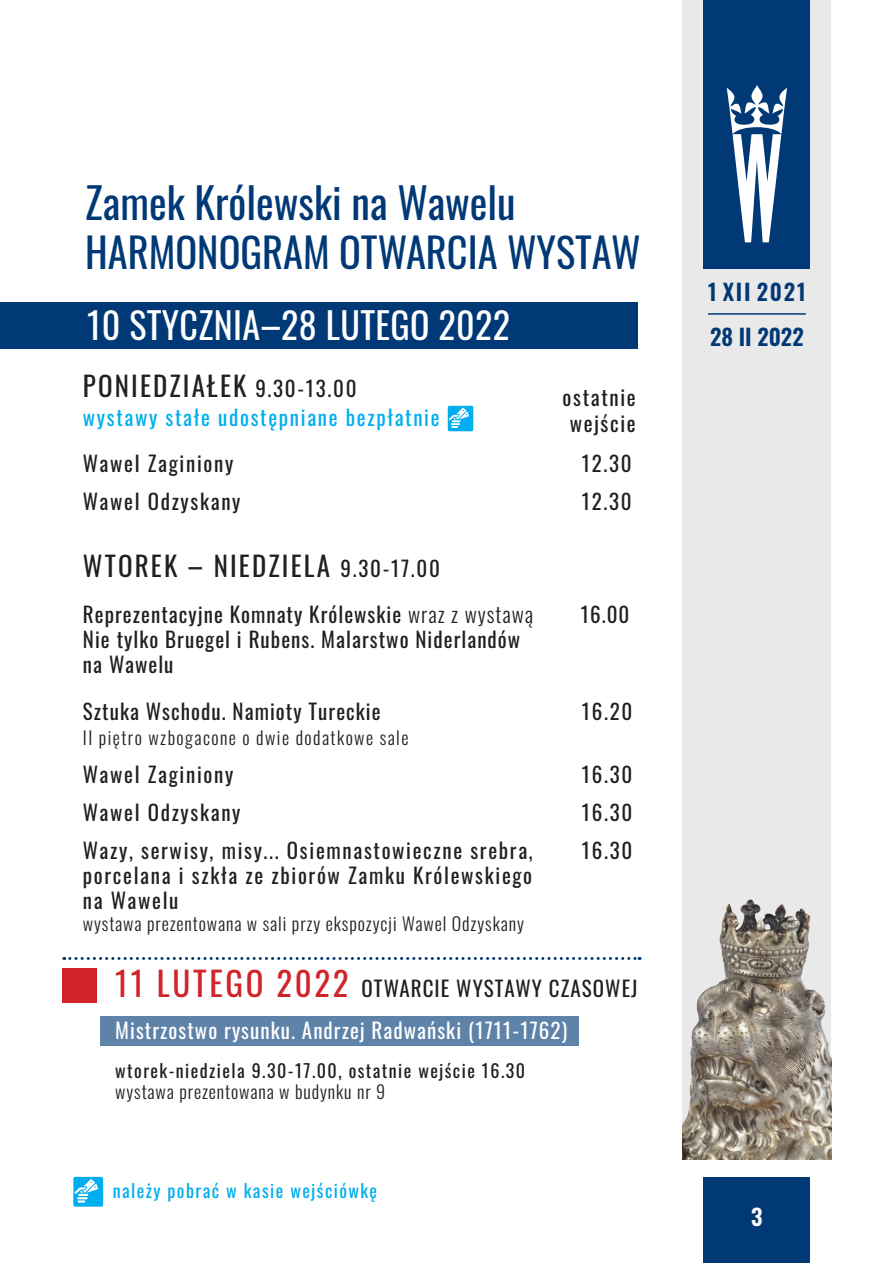
<style>
.page{position:relative;width:893px;height:1263px;background:#fff}
.page>*{position:absolute;margin:0;border:0;box-sizing:border-box;transform-origin:0 0}
.t1{font:42px "Oswald";color:#013976}
.t2{font:40.5px "Oswald";color:#013976}
.t3{font:36px "Oswald";letter-spacing:.01em;color:#fff}
.t4{font:33px "Oswald";letter-spacing:.08em;color:#d1232a}
.t5{font:27px "Oswald";letter-spacing:.08em;color:#231f20}
.t6{font:600 22.5px/45px "Oswald";letter-spacing:.04em;color:#013976}
.t7{font:600 22.5px "Oswald";color:#fff}
.t8{font:21px/25.2px "Oswald";letter-spacing:.08em;color:#231f20}
.t9{font:21px/25.2px "Oswald";letter-spacing:.05em;color:#231f20}
.t10{font:21px "Oswald";letter-spacing:.05em;color:#fff}
.t11{font:21px "Oswald";letter-spacing:.08em;color:#00aeef}
.t12{font:300 18px "Oswald";letter-spacing:.05em;color:#231f20}
.t13{font:18px "Oswald";letter-spacing:.08em;color:#231f20}
.t14{font:300 18px "Oswald";letter-spacing:.08em;color:#231f20}
.t15{font:18px "Oswald";letter-spacing:.08em;color:#00aeef}
.s1{font-family:"Antonio"}
.s2{font-size:21px}
.s3{font-weight:300}
.s4{font-size:21px;color:#231f20}
</style>
<div class="page">
<div style="left:682px;top:0;width:149px;height:1160px;background:#e9e9e9"></div>
<div style="left:704px;top:1178px;width:106px;height:85px;background:#013976"></div>
<div style="left:73px;top:1177px;width:30px;height:29px;background:#00aeef;border-radius:2px"></div>
<svg style="left:75px;top:1179px;width:23px;height:24px"></svg>
<div style="left:704px;top:0;width:106px;height:269px;background:#013976"></div>
<svg style="left:727px;top:85px;width:60px;height:157px"></svg>
<hr style="left:708px;top:313px;width:98px;height:2px;background:#013976">
<div style="left:0;top:302px;width:638px;height:47px;background:#013976"></div>
<div style="left:448px;top:406px;width:25px;height:25px;background:#00aeef;border-radius:2px"></div>
<svg style="left:449px;top:407px;width:20px;height:21px"></svg>
<img style="left:682px;top:899px;width:149px;height:261px">
<div style="left:100px;top:1016px;width:478px;height:30px;background:#5f82a9"></div>
<div style="left:62px;top:969px;width:34px;height:34px;background:#d1232a"></div>
<svg style="left:64px;top:957px;width:576px;height:3px"></svg>
<h1 class="t1" style="left:85px;top:166px;width:432px">Zamek Królewski na Wawelu</h1>
<h2 class="t2" style="left:85px;top:216px;width:551px">Harmonogram otwarcia wystaw</h2>
<h3 class="t3" style="left:87px;top:294px;width:424px">10 stycznia<span class="s1">—</span>28 lutego 2022</h3>
<p class="t5" style="left:83px;top:361px;width:275px">poniedziałek <span class="s2">9.30-13.00</span></p>
<p class="t11" style="left:83px;top:399px;width:358px">wystawy stałe udostępniane bezpłatnie</p>
<p class="t8" style="left:83px;top:449px;width:152px">Wawel Zaginiony</p>
<p class="t8" style="left:582px;top:449px;width:51px">12.30</p>
<p class="t8" style="left:83px;top:487px;width:159px">Wawel Odzyskany</p>
<p class="t8" style="left:582px;top:487px;width:51px">12.30</p>
<p class="t8" style="left:563px;top:383px;width:75px;text-align:center">ostatnie wejście</p>
<p class="t5" style="left:83px;top:541px;width:358px">wtorek <span class="s1">—</span> niedziela <span class="s2">9.30-17.00</span></p>
<p class="t9" style="left:83px;top:600px;width:452px">Reprezentacyjne Komnaty Królewskie <span class="s3">wraz z wystawą</span></p>
<p class="t8" style="left:581px;top:600px;width:50px">16.00</p>
<p class="t9" style="left:83px;top:625px;width:439px">Nie tylko Bruegel i Rubens. Malarstwo Niderlandów na Wawelu</p>
<p class="t9" style="left:83px;top:697px;width:299px">Sztuka Wschodu. Namioty Tureckie</p>
<p class="t8" style="left:582px;top:697px;width:52px">16.20</p>
<p class="t14" style="left:83px;top:722px;width:327px">II piętro wzbogacone o dwie dodatkowe sale</p>
<p class="t8" style="left:83px;top:760px;width:152px">Wawel Zaginiony</p>
<p class="t8" style="left:582px;top:760px;width:52px">16.30</p>
<p class="t8" style="left:83px;top:798px;width:159px">Wawel Odzyskany</p>
<p class="t8" style="left:582px;top:798px;width:52px">16.30</p>
<p class="t8" style="left:83px;top:836px;width:451px">Wazy, serwisy, misy... Osiemnastowieczne srebra,</p>
<p class="t8" style="left:582px;top:836px;width:52px">16.30</p>
<p class="t8" style="left:83px;top:861px;width:451px">porcelana i szkła ze zbiorów Zamku Królewskiego na Wawelu</p>
<p class="t12" style="left:83px;top:908px;width:443px">wystawa prezentowana w sali przy ekspozycji Wawel Odzyskany</p>
<h3 class="t4" style="left:115px;top:954px;width:355px">11 lutego 2022 <span class="s4">otwarcie wys</span></h3>
<p class="t9" style="left:495px;top:974px;width:144px">tawy czasowej</p>
<p class="t10" style="left:115px;top:1012px;width:453px">Mistrzostwo rysunku. Andrzej Radwański (1711-1762)</p>
<p class="t13" style="left:115px;top:1054px;width:411px">wtorek-niedziela 9.30-17.00, ostatnie wejście 16.30</p>
<p class="t12" style="left:115px;top:1076px;width:272px">wystawa prezentowana w budynku nr 9</p>
<p class="t15" style="left:113px;top:1175px;width:266px">należy pobrać w kasie wejściówkę</p>
<p class="t6" style="left:708px;top:267px;width:99px">1 XII 2021<br>28 II 2022</p>
<p class="t7" style="left:751px;top:1197px;width:13px">3</p>
</div>
